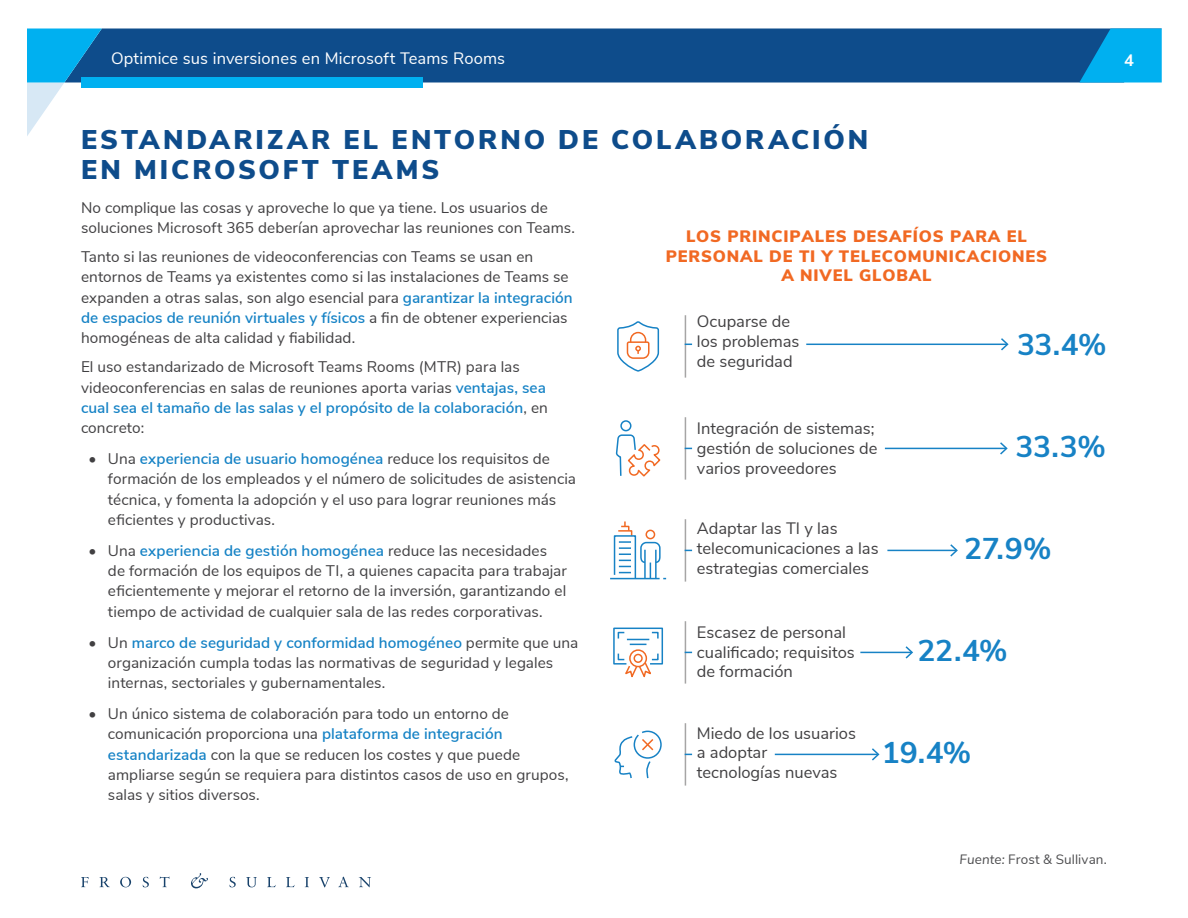
<style>
.page{position:relative;width:1188px;height:918px;background:#fff}
.page>*{position:absolute;margin:0;border:0;box-sizing:border-box;transform-origin:0 0}
.t1{font:700 30px "Nunito Sans";letter-spacing:-.01em;color:#1782c5}
.t2{font:900 27px/30px "Nunito Sans";letter-spacing:.105em;color:#0e4c8b}
.t3{font:16.5px/19.8px "Nunito Sans";color:#414042}
.t4{font:900 16.5px/19.8px "Nunito Sans";letter-spacing:.05em;color:#f16923;text-align:center}
.t5{font:16.5px "Nunito Sans";letter-spacing:.01em;color:#fff}
.t6{font:700 16.5px "Nunito Sans";color:#fff}
.t7{font:15.3px/20.2px "Nunito Sans";letter-spacing:.005em;color:#414042}
.t8{font:13.5px "Nunito Sans";letter-spacing:.005em;color:#4d4d4f}
.s1{font-weight:600;color:#1582c5}
.s2{font-style:italic}
</style>
<div class="page">
<div style="left:102px;top:28px;width:1060px;height:54px;background:#0e4c8b"></div>
<div style="left:81px;top:77px;width:341px;height:11px;background:#00b0f0"></div>
<svg style="left:27px;top:28px;width:75px;height:108px"></svg>
<svg style="left:1079px;top:29px;width:83px;height:54px;background:#059ddc"></svg>
<svg style="left:81px;top:877px;width:8px;height:10px"></svg>
<svg style="left:100px;top:877px;width:10px;height:10px"></svg>
<svg style="left:120px;top:877px;width:11px;height:10px"></svg>
<svg style="left:143px;top:877px;width:6px;height:10px"></svg>
<svg style="left:160px;top:877px;width:9px;height:10px"></svg>
<svg style="left:229px;top:877px;width:7px;height:10px"></svg>
<svg style="left:246px;top:877px;width:11px;height:10px"></svg>
<svg style="left:267px;top:877px;width:9px;height:10px"></svg>
<svg style="left:286px;top:877px;width:9px;height:10px"></svg>
<svg style="left:305px;top:877px;width:4px;height:10px"></svg>
<svg style="left:319px;top:877px;width:11px;height:10px"></svg>
<svg style="left:338px;top:877px;width:11px;height:10px"></svg>
<svg style="left:359px;top:877px;width:12px;height:10px"></svg>
<svg style="left:191px;top:873px;width:17px;height:15px"></svg>
<hr style="left:685px;top:315px;width:1px;height:63px;background:#a6a5a5">
<hr style="left:685px;top:417px;width:1px;height:63px;background:#a6a5a5">
<hr style="left:685px;top:519px;width:1px;height:63px;background:#a6a5a5">
<hr style="left:685px;top:621px;width:1px;height:63px;background:#a6a5a5">
<hr style="left:685px;top:723px;width:1px;height:63px;background:#a6a5a5">
<svg style="left:617px;top:321px;width:43px;height:51px"></svg>
<svg style="left:615px;top:434px;width:46px;height:43px"></svg>
<div style="left:620px;top:420px;width:12px;height:11px;border:2px solid #1782c5;border-radius:50%"></div>
<hr style="left:610px;top:578px;width:50px;height:1px;background:#1782c5">
<svg style="left:613px;top:521px;width:53px;height:59px"></svg>
<hr style="left:806px;top:344px;width:201px;height:1px;background:#1782c5">
<svg style="left:1001px;top:338px;width:8px;height:12px"></svg>
<hr style="left:885px;top:448px;width:121px;height:1px;background:#1782c5">
<svg style="left:1000px;top:442px;width:8px;height:13px"></svg>
<hr style="left:887px;top:550px;width:69px;height:1px;background:#1782c5">
<svg style="left:950px;top:544px;width:8px;height:13px"></svg>
<hr style="left:860px;top:652px;width:52px;height:1px;background:#1782c5">
<svg style="left:906px;top:646px;width:7px;height:13px"></svg>
<hr style="left:775px;top:754px;width:103px;height:1px;background:#1782c5">
<svg style="left:872px;top:748px;width:8px;height:13px"></svg>
<svg style="left:613px;top:627px;width:51px;height:51px"></svg>
<svg style="left:614px;top:730px;width:48px;height:49px"></svg>
<p class="t5" style="left:111px;top:47px;width:396px">Optimice sus inversiones en Microsoft Teams Rooms</p>
<p class="t6" style="left:1124px;top:48px;width:11px">4</p>
<h2 class="t2" style="left:81px;top:123px;width:789px">ESTANDARIZAR EL ENTORNO DE COLABORACIÓN<br>EN MICROSOFT TEAMS</h2>
<p class="t7" style="left:81px;top:196px;width:496px">No complique las cosas y aproveche lo que ya tiene. Los usuarios de soluciones Microsoft 365 deberían aprovechar las reuniones con Teams.</p>
<p class="t7" style="left:81px;top:246px;width:493px">Tanto si las reuniones de videoconferencias con Teams se usan en entornos de Teams ya existentes como si las instalaciones de Teams se expanden a otras salas, son algo esencial para <span class="s1">garantizar la integración de espacios de reunión virtuales y físicos</span> a fin de obtener experiencias homogéneas de alta calidad y fiabilidad.</p>
<p class="t7" style="left:81px;top:356px;width:468px">El uso estandarizado de Microsoft Teams Rooms (MTR) para las videoconferencias en salas de reuniones aporta varias <span class="s1">ventajas, sea cual sea el tamaño de las salas y el propósito de la colaboración</span>, en concreto:</p>
<p class="t7" style="left:108px;top:448px;width:470px;text-indent:-19px">• Una <span class="s1">experiencia de usuario homogénea</span> reduce los requisitos de formación de los empleados y el número de solicitudes de asistencia técnica, y fomenta la adopción y el uso para lograr reuniones más eficientes y productivas.</p>
<p class="t7" style="left:108px;top:539px;width:460px;text-indent:-19px">• Una <span class="s1">experiencia de gestión homogénea</span> reduce las necesidades de formación de los equipos de TI, a quienes capacita para trabajar eficientemente y mejorar el retorno de la inversión, garantizando el tiempo de actividad de cualquier sala de las redes corporativas.</p>
<p class="t7" style="left:108px;top:631px;width:472px;text-indent:-19px">• Un <span class="s1">marco de seguridad y conformidad homogéneo</span> permite que una organización cumpla todas las normativas de seguridad y legales internas, sectoriales y gubernamentales.</p>
<p class="t7" style="left:108px;top:703px;width:462px;text-indent:-19px">• Un único sistema de colaboración para todo un entorno de comunicación proporciona una <span class="s1">plataforma de integración estandarizada</span> con la que se reducen los costes y que puede ampliarse según se requiera para distintos casos de uso en grupos, salas y sitios diversos.</p>
<p class="t4" style="left:666px;top:226px;width:383px">LOS PRINCIPALES DESAFÍOS PARA EL<br>PERSONAL DE TI Y TELECOMUNICACIONES<br>A NIVEL GLOBAL</p>
<p class="t3" style="left:697px;top:311px;width:104px">Ocuparse de los problemas de seguridad</p>
<p class="t3" style="left:697px;top:417px;width:182px">Integración de sistemas; gestión de soluciones de varios proveedores</p>
<p class="t3" style="left:697px;top:517px;width:183px">Adaptar las TI y las telecomunicaciones a las estrategias comerciales</p>
<p class="t3" style="left:697px;top:621px;width:159px">Escasez de personal cualificado; requisitos de formación</p>
<h1 class="t1" style="left:1017px;top:323px;width:91px">33.4%</h1>
<h1 class="t1" style="left:1016px;top:425px;width:92px">33.3%</h1>
<h1 class="t1" style="left:964px;top:527px;width:89px">27.9%</h1>
<h1 class="t1" style="left:918px;top:629px;width:92px">22.4%</h1>
<p class="t3" style="left:697px;top:722px;width:161px">Miedo de los usuarios a adoptar<br>tecnologías nuevas</p>
<h1 class="t1" style="left:882px;top:731px;width:91px">19.4%</h1>
<p class="t8" style="left:959px;top:849px;width:149px"><span class="s2">Fuente:</span> Frost &amp; Sullivan.</p>
</div>
